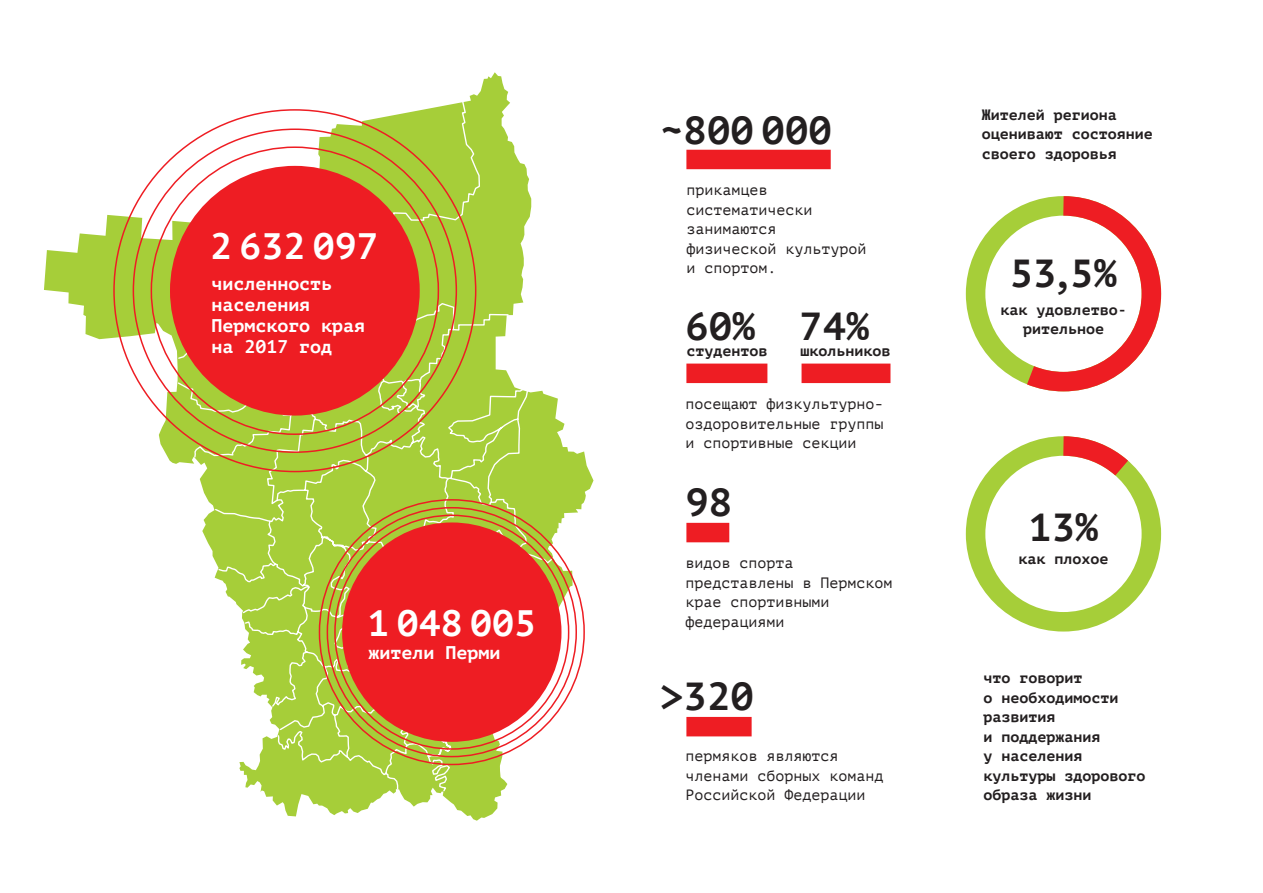
<style>
.page{position:relative;width:1263px;height:893px;background:#fff}
.page>*{position:absolute;margin:0;border:0;box-sizing:border-box;transform-origin:0 0}
.t1{font:700 39px "PT Mono";color:#231f20}
.t2{font:700 36.6px "PT Mono";color:#fff}
.t3{font:700 18.3px/21.1px "PT Mono";color:#fff}
.t4{font:15px/19.5px "PT Mono";color:#231f20}
.t5{font:700 15px/19.5px "PT Mono";color:#231f20}
</style>
<div class="page">
<svg style="left:44px;top:72px;width:549px;height:749px"></svg>
<svg style="left:177px;top:100px;width:379px;height:693px"></svg>
<div style="left:342px;top:522px;width:219px;height:220px;background:#ee1d23;border-radius:50%"></div>
<div style="left:170px;top:166px;width:250px;height:250px;background:#ee1d23;border-radius:50%"></div>
<div style="left:686px;top:150px;width:145px;height:19px;background:#ee1d23"></div>
<div style="left:686px;top:717px;width:66px;height:19px;background:#ee1d23"></div>
<div style="left:686px;top:523px;width:43px;height:19px;background:#ee1d23"></div>
<div style="left:686px;top:364px;width:81px;height:19px;background:#ee1d23"></div>
<div style="left:801px;top:364px;width:89px;height:19px;background:#ee1d23"></div>
<div style="left:966px;top:196px;width:195px;height:195px;border:20px solid #a6ce39;border-radius:50%"></div>
<svg style="left:1005px;top:196px;width:157px;height:196px"></svg>
<div style="left:966px;top:436px;width:195px;height:195px;border:20px solid #a6ce39;border-radius:50%"></div>
<svg style="left:1044px;top:436px;width:105px;height:60px"></svg>
<h2 class="t2" style="left:210px;top:225px;width:170px">2 632 097</h2>
<p class="t3" style="left:211px;top:273px;width:155px">численность населения<br>Пермского края на 2017 год</p>
<h2 class="t2" style="left:367px;top:602px;width:170px">1 048 005</h2>
<p class="t3" style="left:369px;top:642px;width:133px">жители Перми</p>
<h1 class="t1" style="left:660px;top:107px;width:173px">~800 000</h1>
<p class="t4" style="left:686px;top:180px;width:182px">прикамцев систематически занимаются физической культурой и спортом.</p>
<h1 class="t1" style="left:685px;top:303px;width:186px">60% 74%</h1>
<p class="t5" style="left:686px;top:341px;width:82px">студентов</p>
<p class="t5" style="left:800px;top:341px;width:91px">школьников</p>
<p class="t4" style="left:685px;top:394px;width:200px;text-align:justify">посещают физкультурно&shy;оздоровительные группы и спортивные секции</p>
<h1 class="t1" style="left:685px;top:479px;width:48px">98</h1>
<p class="t4" style="left:685px;top:553px;width:209px">видов спорта представлены в Пермском крае спортивными федерациями</p>
<h1 class="t1" style="left:660px;top:673px;width:95px">&gt;320</h1>
<p class="t4" style="left:685px;top:746px;width:200px">пермяков являются членами сборных команд<br>Российской Федерации</p>
<p class="t5" style="left:982px;top:104px;width:172px">Жителей региона оценивают состояние своего здоровья</p>
<h1 class="t1" style="left:1010px;top:251px;width:109px">53,5%</h1>
<p class="t5" style="left:1001px;top:300px;width:127px;text-align:center">как удовлетво&shy;рительное</p>
<h1 class="t1" style="left:1028px;top:504px;width:72px">13%</h1>
<p class="t5" style="left:1018px;top:549px;width:91px">как плохое</p>
<p class="t5" style="left:983px;top:668px;width:163px">что говорит<br>о необходимости развития<br>и поддержания<br>у населения культуры здорового образа жизни</p>
</div>
